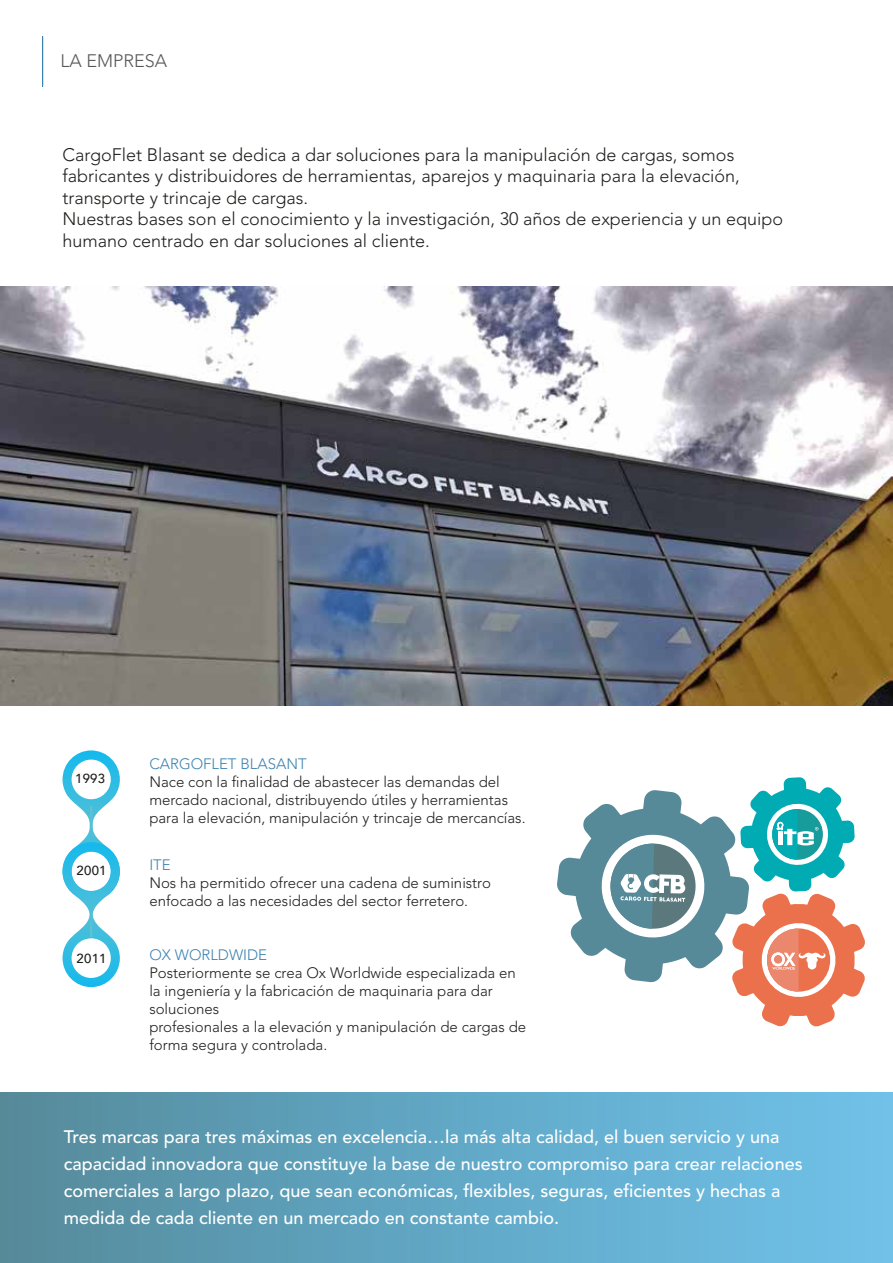
<style>
.page{position:relative;width:893px;height:1263px;background:#fff}
.page>*{position:absolute;margin:0;border:0;box-sizing:border-box;transform-origin:0 0}
.t1{font:300 18px/21.6px "Avenir LT Std";color:#1e1e1c}
.t2{font:500 18px/27px "Avenir LT Std";color:#fff}
.t3{font:300 18px "Avenir LT Std";color:#575756}
.t4{font:300 15px/18px "Avenir LT Std";color:#1e1e1c}
.t5{font:300 15px "Avenir LT Std";color:#3d83b1}
.t6{font:500 13.05px "Avenir";letter-spacing:.02em;color:#1d1e1c}
</style>
<div class="page">
<div style="left:0;top:1092px;width:893px;height:171px;background:linear-gradient(to right,#558b9c,#6fc3ec)"></div>
<img style="left:0;top:286px;width:893px;height:419px">
<hr style="left:42px;top:38px;width:1px;height:49px;background:#3d83b1">
<hr style="left:42px;top:36px;width:1px;height:50px;background:#3d83b1">
<svg style="left:63px;top:750px;width:57px;height:237px"></svg>
<svg style="left:557px;top:777px;width:308px;height:250px"></svg>
<p class="t3" style="left:60px;top:51px;width:108px">LA EMPRESA</p>
<p class="t1" style="left:63px;top:144px;width:722px">CargoFlet Blasant se dedica a dar soluciones para la manipulación de cargas, somos fabricantes y distribuidores de herramientas, aparejos y maquinaria para la elevación, transporte y trincaje de cargas.<br>Nuestras bases son el conocimiento y la investigación, 30 años de experiencia y un equipo humano centrado en dar soluciones al cliente.</p>
<p class="t6" style="left:75px;top:767px;width:31px">1993</p>
<p class="t6" style="left:77px;top:859px;width:31px">2001</p>
<p class="t6" style="left:77px;top:947px;width:31px">2011</p>
<p class="t5" style="left:149px;top:755px;width:159px">CARGOFLET BLASANT</p>
<p class="t4" style="left:149px;top:773px;width:378px">Nace con la finalidad de abastecer las demandas del mercado nacional, distribuyendo útiles y herramientas para la elevación, manipulación y trincaje de mercancías.</p>
<p class="t5" style="left:149px;top:856px;width:23px">ITE</p>
<p class="t4" style="left:149px;top:874px;width:343px">Nos ha permitido ofrecer una cadena de suministro enfocado a las necesidades del sector ferretero.</p>
<p class="t5" style="left:149px;top:946px;width:119px">OX WORLDWIDE</p>
<p class="t4" style="left:149px;top:964px;width:378px">Posteriormente se crea Ox Worldwide especializada en la ingeniería y la fabricación de maquinaria para dar soluciones<br>profesionales a la elevación y manipulación de cargas de forma segura y controlada.</p>
<p class="t2" style="left:64px;top:1124px;width:740px">Tres marcas para tres máximas en excelencia…la más alta calidad, el buen servicio y una capacidad innovadora que constituye la base de nuestro compromiso para crear relaciones comerciales a largo plazo, que sean económicas, flexibles, seguras, eficientes y hechas a medida de cada cliente en un mercado en constante cambio.</p>
</div>
